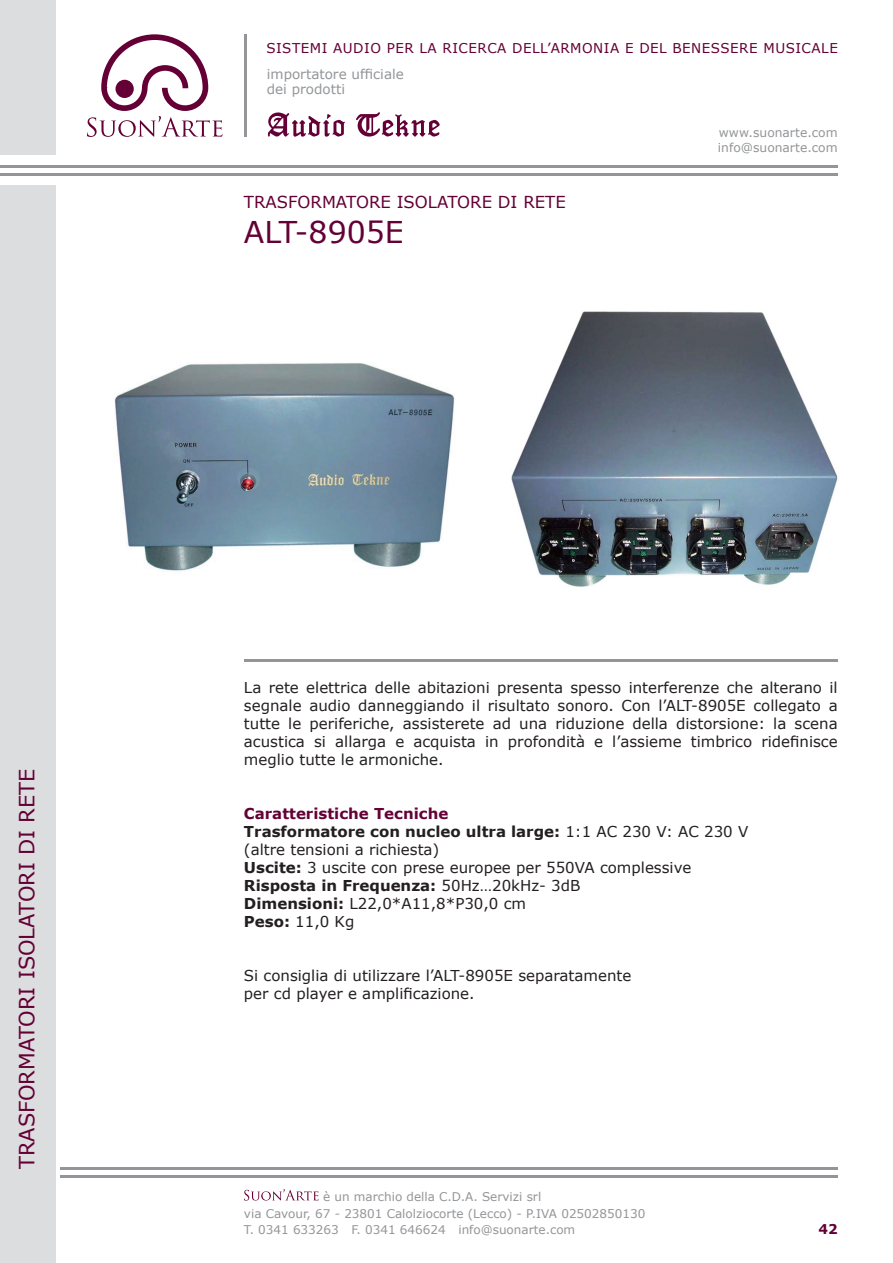
<style>
.page{position:relative;width:893px;height:1263px;background:#fff}
.page>*{position:absolute;margin:0;border:0;box-sizing:border-box;transform-origin:0 0}
.t1{font:30px "Verdana";color:#640035}
.t2{font:21px "Verdana";color:#640035}
.t3{font:16.5px "Verdana";color:#640035}
.Normale{font:15px/18px "Verdana";color:#231f20;text-align:justify}
.Normale-2{font:700 15px "Verdana";color:#231f20}
.Normale-3{font:700 15px "Verdana";color:#640035}
.t4{font:13.5px "Verdana";letter-spacing:.035em;color:#640035}
.t5{font:13.5px "Verdana";color:#939598}
.t6{font:700 13.5px "Verdana";color:#640035}
.t7{font:12.3px "Verdana";color:#939598}
.t8{font:12px "Verdana";color:#939598}
.s1{font-weight:400}
.s2{font-weight:700}
</style>
<div class="page">
<div style="left:0;top:186px;width:55px;height:1077px;background:#dcdddf"></div>
<hr style="left:61px;top:1167px;width:777px;height:3px;background:#939598">
<hr style="left:0;top:165px;width:838px;height:3px;background:#939598">
<hr style="left:244px;top:34px;width:3px;height:102px;background:#939598">
<hr style="left:61px;top:1175px;width:777px;height:3px;background:#939598">
<hr style="left:0;top:173px;width:838px;height:2px;background:#939598">
<svg style="left:87px;top:34px;width:135px;height:103px"></svg>
<svg style="left:356px;top:112px;width:84px;height:25px"></svg>
<svg style="left:268px;top:112px;width:77px;height:25px"></svg>
<img style="left:114px;top:363px;width:341px;height:208px">
<img style="left:511px;top:311px;width:327px;height:276px">
<hr style="left:244px;top:659px;width:594px;height:3px;background:#939598">
<div style="left:0;top:0;width:55px;height:154px;background:#dcdddf"></div>
<svg style="left:244px;top:1189px;width:75px;height:11px"></svg>
<p class="t2" style="left:14px;top:1169px;width:402px;rotate:-90deg">TRASFORMATORI ISOLATORI DI RETE</p>
<p class="t4" style="left:266px;top:40px;width:573px">SISTEMI AUDIO PER LA RICERCA DELL’ARMONIA E DEL BENESSERE MUSICALE</p>
<p class="t5" style="left:267px;top:66px;width:139px">importatore ufficiale</p>
<p class="t5" style="left:267px;top:81px;width:80px">dei prodotti</p>
<p class="t3" style="left:244px;top:191px;width:323px">TRASFORMATORE ISOLATORE DI RETE</p>
<p class="t1" style="left:244px;top:213px;width:161px">ALT-8905E</p>
<p class="t7" style="left:719px;top:124px;width:120px">www.suonarte.com</p>
<p class="t7" style="left:718px;top:139px;width:121px">info@suonarte.com</p>
<p class="Normale" style="left:244px;top:678px;width:595px">La rete elettrica delle abitazioni presenta spesso interferenze che alterano il segnale audio danneggiando il risultato sonoro. Con l’ALT-8905E collegato a tutte le periferiche, assisterete ad una riduzione della distorsione: la scena acustica si allarga e acquista in profondità e l’assieme timbrico ridefinisce meglio tutte le armoniche.</p>
<p class="Normale-3" style="left:244px;top:804px;width:206px">Caratteristiche Tecniche</p>
<p class="Normale-2" style="left:244px;top:822px;width:506px">Trasformatore con nucleo ultra large: <span class="s1">1:1 AC 230 V: AC 230 V</span></p>
<p class="Normale" style="left:244px;top:840px;width:197px">(altre tensioni a richiesta)</p>
<p class="Normale" style="left:244px;top:858px;width:449px"><span class="s2">Uscite:</span> 3 uscite con prese europee per 550VA complessive</p>
<p class="Normale-2" style="left:244px;top:876px;width:338px">Risposta in Frequenza: <span class="s1">50Hz…20kHz- 3dB</span></p>
<p class="Normale" style="left:244px;top:894px;width:284px"><span class="s2">Dimensioni:</span> L22,0*A11,8*P30,0 cm</p>
<p class="Normale" style="left:244px;top:912px;width:112px"><span class="s2">Peso:</span> 11,0 Kg</p>
<p class="Normale" style="left:244px;top:966px;width:389px">Si consiglia di utilizzare l’ALT-8905E separatamente</p>
<p class="Normale" style="left:244px;top:984px;width:232px">per cd player e amplificazione.</p>
<p class="t8" style="left:323px;top:1189px;width:220px">è un marchio della C.D.A. Servizi srl</p>
<p class="t8" style="left:244px;top:1205px;width:403px">via Cavour, 67 - 23801 Calolziocorte (Lecco) - P.IVA 02502850130</p>
<p class="t8" style="left:244px;top:1222px;width:333px">T. 0341 633263 F. 0341 646624 info@suonarte.com</p>
<p class="t6" style="left:818px;top:1220px;width:21px">42</p>
</div>
